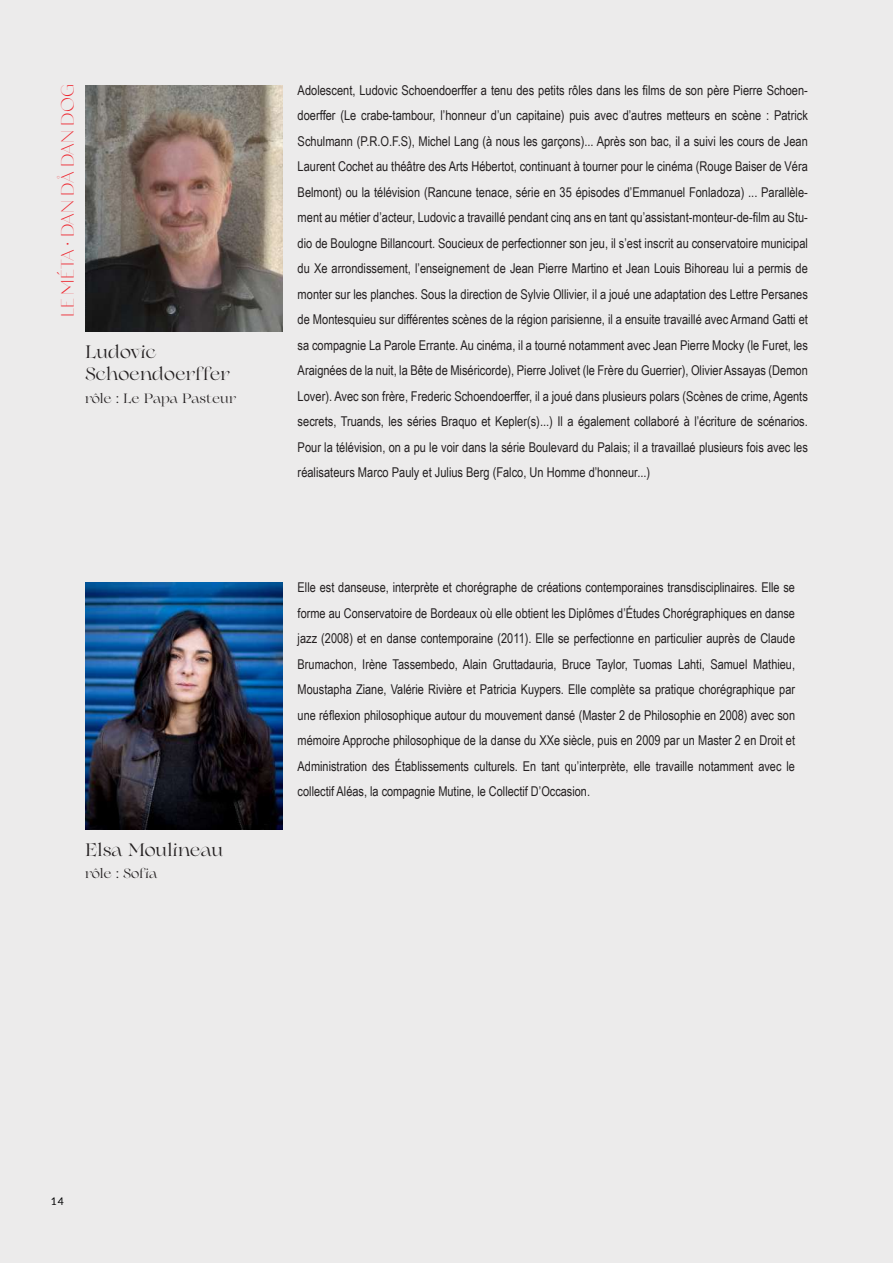
<style>
.page{position:relative;width:893px;height:1263px;background:#ecebeb}
.page>*{position:absolute;margin:0;border:0;box-sizing:border-box;transform-origin:0 0}
.t1{font:700 18px/22.5px "Erotique";color:#231f20}
.t2{font:18px "Erotique Sans";color:#ee222b}
.t3{font:13.5px/25.5px "Arial Narrow";color:#231f20;text-align:justify}
.t4{font:700 13.5px "Erotique";color:#231f20}
.t5{font:10.5px "Lato";color:#000001}
</style>
<div class="page">
<img style="left:85px;top:85px;width:197px;height:246px">
<img style="left:85px;top:583px;width:197px;height:246px">
<h1 class="t2" style="left:57px;top:317px;width:234px;rotate:-90deg">LE MÉTA • DAN DÅ DAN DOG</h1>
<h1 class="t1" style="left:85px;top:342px;width:146px">Ludovic<br>Schoendoerffer</h1>
<p class="t4" style="left:85px;top:390px;width:153px">rôle : Le Papa Pasteur</p>
<h1 class="t1" style="left:85px;top:839px;width:140px">Elsa Moulineau</h1>
<p class="t4" style="left:85px;top:865px;width:74px">rôle : Sofia</p>
<p class="t3" style="left:298px;top:77px;width:512px">Adolescent, Ludovic Schoendoerffer a tenu des petits rôles dans les films de son père Pierre Schoen&shy;doerffer (Le crabe-tambour, l’honneur d’un capitaine) puis avec d’autres metteurs en scène : Patrick Schulmann (P.R.O.F.S), Michel Lang (à nous les garçons)... Après son bac, il a suivi les cours de Jean Laurent Cochet au théâtre des Arts Hébertot, continuant à tourner pour le cinéma (Rouge Baiser de Véra Belmont) ou la télévision (Rancune tenace, série en 35 épisodes d’Emmanuel Fonladoza) ... Parallèle&shy;ment au métier d’acteur, Ludovic a travaillé pendant cinq ans en tant qu’assistant-monteur-de-film au Stu&shy;dio de Boulogne Billancourt. Soucieux de perfectionner son jeu, il s’est inscrit au conservatoire municipal du Xe arrondissement, l’enseignement de Jean Pierre Martino et Jean Louis Bihoreau lui a permis de monter sur les planches. Sous la direction de Sylvie Ollivier, il a joué une adaptation des Lettre Persanes de Montesquieu sur différentes scènes de la région parisienne, il a ensuite travaillé avec Armand Gatti et sa compagnie La Parole Errante. Au cinéma, il a tourné notamment avec Jean Pierre Mocky (le Furet, les Araignées de la nuit, la Bête de Miséricorde), Pierre Jolivet (le Frère du Guerrier), Olivier Assayas (Demon Lover). Avec son frère, Frederic Schoendoerffer, il a joué dans plusieurs polars (Scènes de crime, Agents secrets, Truands, les séries Braquo et Kepler(s)...) Il a également collaboré à l’écriture de scénarios.<br>Pour la télévision, on a pu le voir dans la série Boulevard du Palais; il a travaillaé plusieurs fois avec les réalisateurs Marco Pauly et Julius Berg (Falco, Un Homme d’honneur...)</p>
<p class="t3" style="left:298px;top:574px;width:499px">Elle est danseuse, interprète et chorégraphe de créations contemporaines transdisciplinaires. Elle se forme au Conservatoire de Bordeaux où elle obtient les Diplômes d’Études Chorégraphiques en danse jazz (2008) et en danse contemporaine (2011). Elle se perfectionne en particulier auprès de Claude Brumachon, Irène Tassembedo, Alain Gruttadauria, Bruce Taylor, Tuomas Lahti, Samuel Mathieu, Moustapha Ziane, Valérie Rivière et Patricia Kuypers. Elle complète sa pratique chorégraphique par une réflexion philosophique autour du mouvement dansé (Master 2 de Philosophie en 2008) avec son mémoire Approche philosophique de la danse du XXe siècle, puis en 2009 par un Master 2 en Droit et Administration des Établissements culturels. En tant qu’interprète, elle travaille notamment avec le collectif Aléas, la compagnie Mutine, le Collectif D’Occasion.</p>
<p class="t5" style="left:51px;top:1194px;width:14px">14</p>
</div>
